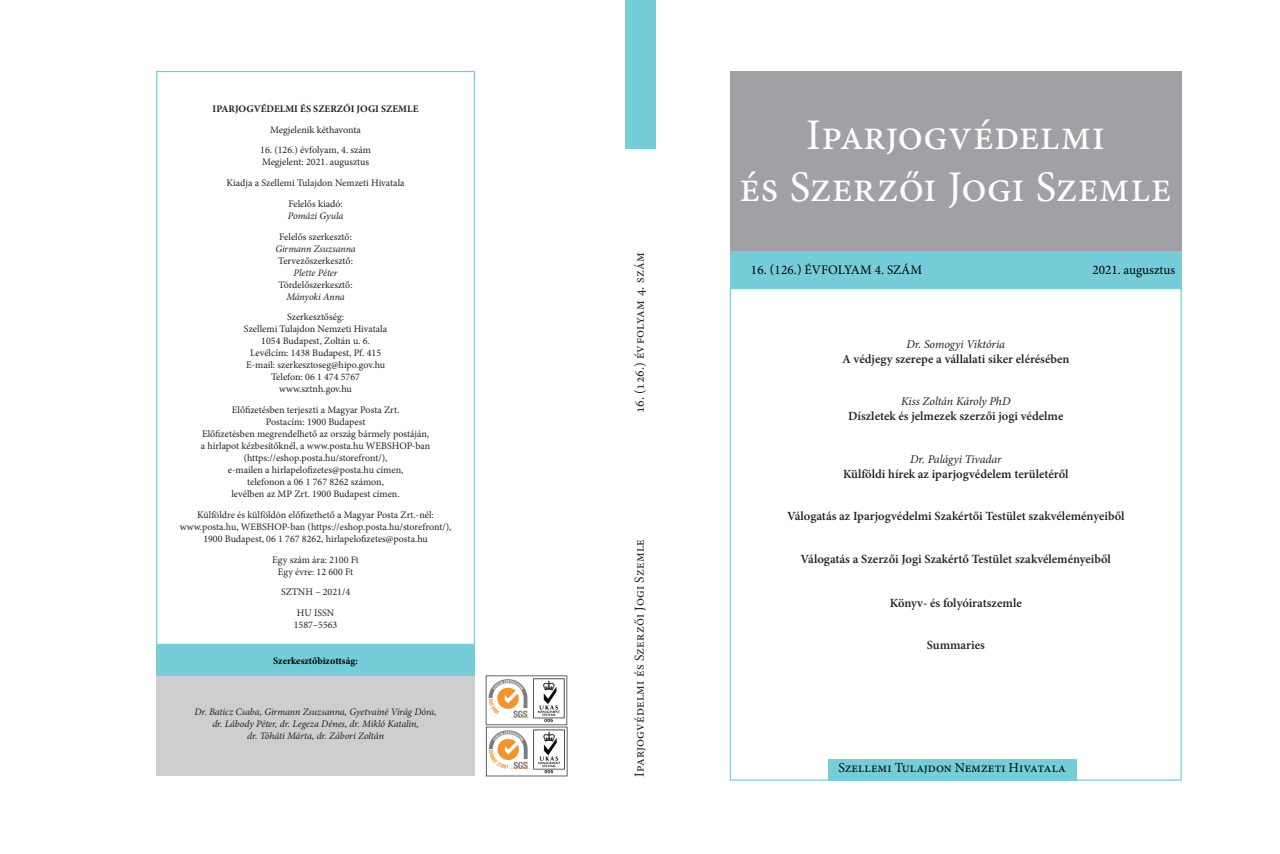
<style>
.page{position:relative;width:1280px;height:854px;background:#fff}
.page>*{position:absolute;margin:0;border:0;box-sizing:border-box;transform-origin:0 0}
.t1{font:43.75px/52.5px "Minion Pro";letter-spacing:.01em;color:#fff;text-align:center}
.t2{font:13.75px "Minion Pro";letter-spacing:.02em;color:#231f20}
.t3{font:13.75px "Minion Pro";color:#030b08}
.t4{font:13.12px "Minion Pro";color:#000101}
.t5{font:13.12px "Minion Pro";color:#000001}
.cím_borito{font:600 12.5px "Minion Pro";color:#231f20}
.szerzo_borito{font:italic 11.88px "Minion Pro";letter-spacing:-.01em;color:#231f20}
.t6{font:10px/12px "Minion Pro";color:#231f20;text-align:center}
.t7{font:italic 10px/12px "Minion Pro";letter-spacing:-.01em;color:#231f20;text-align:center}
.t8{font:700 10px "Minion Pro";color:#231f20}
.t9{font:700 10px "Minion Pro";color:#000}
</style>
<div class="page">
<div style="left:625px;top:0;width:31px;height:149px;background:#74cdd9"></div>
<div style="left:828px;top:759px;width:248px;height:22px;background:#74cdd9"></div>
<div style="left:729px;top:245px;width:452px;height:44px;background:#74cdd9"></div>
<div style="left:729px;top:71px;width:452px;height:180px;background:#a0a1a5"></div>
<div style="left:156px;top:675px;width:319px;height:101px;background:#cdced0"></div>
<img style="left:486px;top:675px;width:81px;height:102px">
<div style="left:156px;top:645px;width:319px;height:31px;background:#74cdd9"></div>
<p class="t8" style="left:213px;top:102px;width:207px">IPARJOGVÉDELMI ÉS SZERZŐI JOGI SZEMLE</p>
<p class="t6" style="left:270px;top:124px;width:92px">Megjelenik kéthavonta</p>
<p class="t6" style="left:260px;top:144px;width:112px">16. (126.) évfolyam, 4. szám</p>
<p class="t6" style="left:262px;top:156px;width:109px">Megjelent: 2021. augusztus</p>
<p class="t6" style="left:226px;top:177px;width:179px">Kiadja a Szellemi Tulajdon Nemzeti Hivatala</p>
<p class="t6" style="left:288px;top:198px;width:56px">Felelős kiadó:</p>
<p class="t7" style="left:288px;top:210px;width:57px">Pomázi Gyula</p>
<p class="t6" style="left:279px;top:231px;width:74px">Felelős szerkesztő:</p>
<p class="t7" style="left:275px;top:242px;width:82px">Girmann Zsuzsanna</p>
<p class="t6" style="left:278px;top:255px;width:76px">Tervezőszerkesztő:</p>
<p class="t7" style="left:293px;top:266px;width:46px">Plette Péter</p>
<p class="t6" style="left:278px;top:279px;width:76px">Tördelőszerkesztő:</p>
<p class="t7" style="left:286px;top:290px;width:60px">Mányoki Anna</p>
<p class="t6" style="left:287px;top:311px;width:58px">Szerkesztőség:</p>
<p class="t6" style="left:244px;top:323px;width:145px">Szellemi Tulajdon Nemzeti Hivatala</p>
<p class="t6" style="left:261px;top:335px;width:110px">1054 Budapest, Zoltán u. 6.</p>
<p class="t6" style="left:250px;top:347px;width:133px">Levélcím: 1438 Budapest, Pf. 415</p>
<p class="t6" style="left:246px;top:359px;width:141px">E-mail: szerkesztoseg@hipo.gov.hu</p>
<p class="t6" style="left:271px;top:371px;width:90px">Telefon: 06 1 474 5767</p>
<p class="t6" style="left:279px;top:383px;width:74px">www.sztnh.gov.hu</p>
<p class="t6" style="left:232px;top:404px;width:169px">Előfizetésben terjeszti a Magyar Posta Zrt.</p>
<p class="t6" style="left:266px;top:416px;width:101px">Postacím: 1900 Budapest</p>
<p class="t6" style="left:201px;top:428px;width:231px">Előfizetésben megrendelhető az ország bármely postáján, a hírlapot kézbesítőknél, a www.posta.hu WEBSHOP-ban (https://eshop.posta.hu/storefront/),<br>e-mailen a hirlapelofizetes@posta.hu címen,<br>telefonon a 06 1 767 8262 számon,<br>levélben az MP Zrt. 1900 Budapest címen.</p>
<p class="t6" style="left:180px;top:509px;width:273px">Külföldre és külföldön előfizethető a Magyar Posta Zrt.-nél: www.posta.hu, WEBSHOP-ban (https://eshop.posta.hu/storefront/),<br>1900 Budapest, 06 1 767 8262, hirlapelofizetes@posta.hu</p>
<p class="t6" style="left:272px;top:554px;width:88px">Egy szám ára: 2100 Ft</p>
<p class="t6" style="left:278px;top:566px;width:77px">Egy évre: 12 600 Ft</p>
<p class="t6" style="left:281px;top:586px;width:71px">SZTNH – 2021/4</p>
<p class="t6" style="left:297px;top:607px;width:39px">HU ISSN</p>
<p class="t6" style="left:294px;top:619px;width:45px">1587–5563</p>
<p class="t9" style="left:273px;top:654px;width:86px">Szerkesztőbizottság:</p>
<p class="t7" style="left:194px;top:706px;width:244px">Dr. Baticz Csaba, Girmann Zsuzsanna, Gyetvainé Virág Dóra, dr. Lábody Péter, dr. Legeza Dénes, dr. Mikló Katalin,<br>dr. Tóháti Márta, dr. Zábori Zoltán</p>
<p class="t2" style="left:630px;top:413px;width:162px;rotate:-90deg">16. (126.) évfolyam 4. szám</p>
<p class="t2" style="left:630px;top:777px;width:239px;rotate:-90deg">Iparjogvédelmi és Szerzői Jogi Szemle</p>
<p class="t1" style="left:739px;top:109px;width:433px">Iparjogvédelmi<br>és Szerzői Jogi Szemle</p>
<p class="t4" style="left:750px;top:261px;width:173px">16. (126.) ÉVFOLYAM 4. SZÁM</p>
<p class="t5" style="left:1092px;top:261px;width:84px">2021. augusztus</p>
<p class="szerzo_borito" style="left:906px;top:336px;width:100px">Dr. Somogyi Viktória</p>
<p class="cím_borito" style="left:842px;top:350px;width:229px">A védjegy szerepe a vállalati siker elérésében</p>
<p class="szerzo_borito" style="left:901px;top:393px;width:111px">Kiss Zoltán Károly PhD</p>
<p class="cím_borito" style="left:848px;top:408px;width:217px">Díszletek és jelmezek szerzői jogi védelme</p>
<p class="szerzo_borito" style="left:910px;top:451px;width:93px">Dr. Palágyi Tivadar</p>
<p class="cím_borito" style="left:842px;top:465px;width:227px">Külföldi hírek az iparjogvédelem területéről</p>
<p class="cím_borito" style="left:787px;top:507px;width:339px">Válogatás az Iparjogvédelmi Szakértői Testület szakvéleményeiből</p>
<p class="cím_borito" style="left:800px;top:551px;width:312px">Válogatás a Szerzői Jogi Szakértő Testület szakvéleményeiből</p>
<p class="cím_borito" style="left:889px;top:594px;width:133px">Könyv- és folyóiratszemle</p>
<p class="cím_borito" style="left:926px;top:636px;width:59px">Summaries</p>
<p class="t3" style="left:838px;top:759px;width:229px">Szellemi Tulajdon Nemzeti Hivatala</p>
</div>
